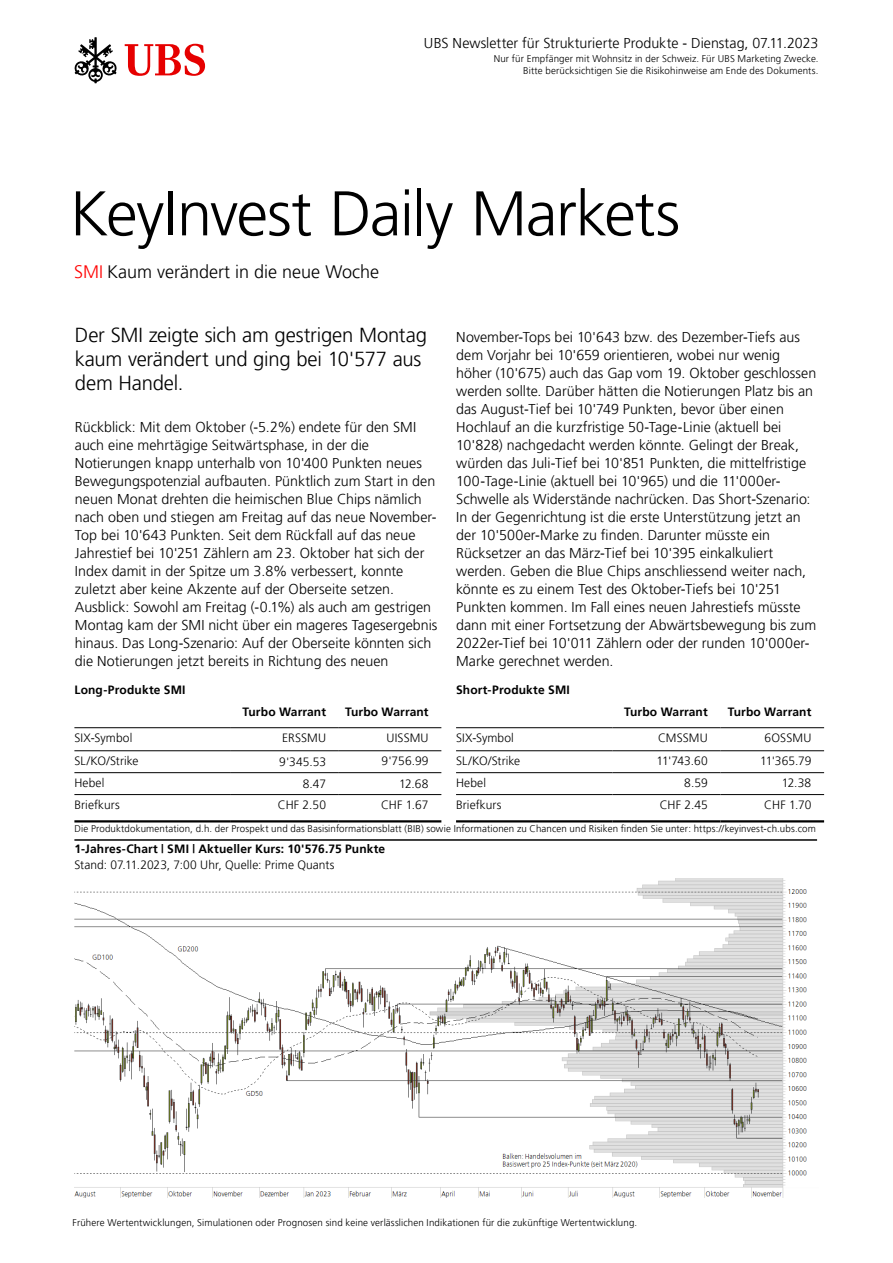
<style>
.page{position:relative;width:893px;height:1263px;background:#fff}
.page>*{position:absolute;margin:0;border:0;box-sizing:border-box;transform-origin:0 0}
.t1{font:300 63px "Frutiger 45";letter-spacing:-.02em;color:#000}
.t2{font:300 20.25px/24px "Frutiger 45";letter-spacing:-.01em;color:#000}
.t3{font:300 18px "Frutiger 45";color:#000}
.t4{font:300 14.25px/18px "Frutiger 45";color:#000}
.t5{font:300 12px "Frutiger 45";letter-spacing:.01em;color:#000}
.t6{font:300 12px "Frutiger 45";letter-spacing:.01em;color:#000}
.t7{font:300 9.75px/12px "Frutiger 45";letter-spacing:.015em;color:#000;text-align:right}
.s1{color:#f00}
</style>
<div class="page">
<svg style="left:125px;top:44px;width:80px;height:32px"></svg>
<svg style="left:74px;top:37px;width:43px;height:46px"></svg>
<img style="left:74px;top:878px;width:733px;height:319px">
<hr style="left:720px;top:750px;width:104px;height:1px;background:#000">
<hr style="left:456px;top:727px;width:156px;height:1px;background:#000">
<hr style="left:612px;top:727px;width:108px;height:1px;background:#000">
<hr style="left:720px;top:727px;width:104px;height:1px;background:#000">
<hr style="left:456px;top:750px;width:156px;height:1px;background:#000">
<hr style="left:612px;top:750px;width:108px;height:1px;background:#000">
<hr style="left:456px;top:772px;width:156px;height:1px;background:#000">
<hr style="left:612px;top:772px;width:108px;height:1px;background:#000">
<hr style="left:720px;top:772px;width:104px;height:1px;background:#000">
<hr style="left:456px;top:794px;width:156px;height:1px;background:#000">
<hr style="left:612px;top:794px;width:108px;height:1px;background:#000">
<hr style="left:720px;top:794px;width:104px;height:1px;background:#000">
<hr style="left:456px;top:820px;width:156px;height:2px;background:#000">
<hr style="left:612px;top:820px;width:108px;height:2px;background:#000">
<hr style="left:720px;top:820px;width:104px;height:2px;background:#000">
<hr style="left:74px;top:839px;width:743px;height:2px;background:#000">
<hr style="left:74px;top:727px;width:157px;height:1px;background:#000">
<hr style="left:231px;top:727px;width:108px;height:1px;background:#000">
<hr style="left:339px;top:727px;width:102px;height:1px;background:#000">
<hr style="left:74px;top:750px;width:157px;height:1px;background:#000">
<hr style="left:339px;top:750px;width:102px;height:1px;background:#000">
<hr style="left:74px;top:772px;width:157px;height:1px;background:#000">
<hr style="left:231px;top:750px;width:108px;height:1px;background:#000">
<hr style="left:231px;top:772px;width:108px;height:1px;background:#000">
<hr style="left:339px;top:772px;width:102px;height:1px;background:#000">
<hr style="left:74px;top:794px;width:157px;height:1px;background:#000">
<hr style="left:231px;top:794px;width:108px;height:1px;background:#000">
<hr style="left:339px;top:794px;width:102px;height:1px;background:#000">
<hr style="left:74px;top:820px;width:157px;height:2px;background:#000">
<hr style="left:231px;top:820px;width:108px;height:2px;background:#000">
<hr style="left:339px;top:820px;width:102px;height:2px;background:#000">
<p class="t4" style="left:424px;top:34px;width:396px">UBS Newsletter für Strukturierte Produkte - Dienstag, 07.11.2023</p>
<p class="t7" style="left:494px;top:53px;width:326px">Nur für Empfänger mit Wohnsitz in der Schweiz. Für UBS Marketing Zwecke.<br>Bitte berücksichtigen Sie die Risikohinweise am Ende des Dokuments.</p>
<h1 class="t1" style="left:70px;top:177px;width:612px">KeyInvest Daily Markets</h1>
<p class="t3" style="left:74px;top:261px;width:306px"><span class="s1">SMI</span> Kaum verändert in die neue Woche</p>
<h2 class="t2" style="left:75px;top:323px;width:353px">Der SMI zeigte sich am gestrigen Montag kaum verändert und ging bei 10'577 aus dem Handel.</h2>
<p class="t4" style="left:75px;top:418px;width:364px">Rückblick: Mit dem Oktober (-5.2%) endete für den SMI auch eine mehrtägige Seitwärtsphase, in der die Notierungen knapp unterhalb von 10'400 Punkten neues Bewegungspotenzial aufbauten. Pünktlich zum Start in den neuen Monat drehten die heimischen Blue Chips nämlich nach oben und stiegen am Freitag auf das neue November-Top bei 10'643 Punkten. Seit dem Rückfall auf das neue Jahrestief bei 10'251 Zählern am 23. Oktober hat sich der Index damit in der Spitze um 3.8% verbessert, konnte zuletzt aber keine Akzente auf der Oberseite setzen.<br>Ausblick: Sowohl am Freitag (-0.1%) als auch am gestrigen Montag kam der SMI nicht über ein mageres Tagesergebnis hinaus. Das Long-Szenario: Auf der Oberseite könnten sich die Notierungen jetzt bereits in Richtung des neuen</p>
<p class="t4" style="left:456px;top:328px;width:362px">November-Tops bei 10'643 bzw. des Dezember-Tiefs aus dem Vorjahr bei 10'659 orientieren, wobei nur wenig höher (10'675) auch das Gap vom 19. Oktober geschlossen werden sollte. Darüber hätten die Notierungen Platz bis an das August-Tief bei 10'749 Punkten, bevor über einen Hochlauf an die kurzfristige 50-Tage-Linie (aktuell bei 10'828) nachgedacht werden könnte. Gelingt der Break, würden das Juli-Tief bei 10'851 Punkten, die mittelfristige 100-Tage-Linie (aktuell bei 10'965) und die 11'000er-Schwelle als Widerstände nachrücken. Das Short-Szenario:<br>In der Gegenrichtung ist die erste Unterstützung jetzt an der 10'500er-Marke zu finden. Darunter müsste ein Rücksetzer an das März-Tief bei 10'395 einkalkuliert werden. Geben die Blue Chips anschliessend weiter nach, könnte es zu einem Test des Oktober-Tiefs bei 10'251<br>Punkten kommen. Im Fall eines neuen Jahrestiefs müsste dann mit einer Fortsetzung der Abwärtsbewegung bis zum 2022er-Tief bei 10'011 Zählern oder der runden 10'000er-Marke gerechnet werden.</p>
<p class="t6" style="left:74px;top:682px;width:113px">Long-Produkte SMI</p>
<p class="t6" style="left:456px;top:682px;width:115px">Short-Produkte SMI</p>
<p class="t6" style="left:242px;top:705px;width:85px">Turbo Warrant</p>
<p class="t6" style="left:345px;top:705px;width:85px">Turbo Warrant</p>
<p class="t6" style="left:624px;top:705px;width:85px">Turbo Warrant</p>
<p class="t6" style="left:728px;top:705px;width:85px">Turbo Warrant</p>
<p class="t5" style="left:74px;top:731px;width:59px">SIX-Symbol</p>
<p class="t5" style="left:282px;top:731px;width:46px">ERSSMU</p>
<p class="t5" style="left:386px;top:731px;width:44px">UISSMU</p>
<p class="t5" style="left:74px;top:754px;width:66px">SL/KO/Strike</p>
<p class="t5" style="left:279px;top:755px;width:48px">9'345.53</p>
<p class="t5" style="left:382px;top:754px;width:49px">9'756.99</p>
<p class="t5" style="left:74px;top:776px;width:32px">Hebel</p>
<p class="t5" style="left:303px;top:777px;width:25px">8.47</p>
<p class="t5" style="left:399px;top:777px;width:31px">12.68</p>
<p class="t5" style="left:74px;top:798px;width:47px">Briefkurs</p>
<p class="t5" style="left:278px;top:798px;width:50px">CHF 2.50</p>
<p class="t5" style="left:381px;top:798px;width:49px">CHF 1.67</p>
<p class="t5" style="left:456px;top:731px;width:59px">SIX-Symbol</p>
<p class="t5" style="left:658px;top:731px;width:51px">CMSSMU</p>
<p class="t5" style="left:765px;top:731px;width:48px">6OSSMU</p>
<p class="t5" style="left:456px;top:754px;width:66px">SL/KO/Strike</p>
<p class="t5" style="left:656px;top:754px;width:53px">11'743.60</p>
<p class="t5" style="left:760px;top:754px;width:53px">11'365.79</p>
<p class="t5" style="left:456px;top:776px;width:32px">Hebel</p>
<p class="t5" style="left:684px;top:776px;width:25px">8.59</p>
<p class="t5" style="left:782px;top:776px;width:31px">12.38</p>
<p class="t5" style="left:456px;top:798px;width:47px">Briefkurs</p>
<p class="t5" style="left:660px;top:798px;width:49px">CHF 2.45</p>
<p class="t5" style="left:764px;top:798px;width:49px">CHF 1.70</p>
<p class="t7" style="left:74px;top:822px;width:743px">Die Produktdokumentation, d.h. der Prospekt und das Basisinformationsblatt (BIB) sowie Informationen zu Chancen und Risiken finden Sie unter: https://keyinvest-ch.ubs.com</p>
<p class="t6" style="left:74px;top:842px;width:312px">1-Jahres-Chart | SMI | Aktueller Kurs: 10'576.75 Punkte</p>
<p class="t5" style="left:74px;top:858px;width:262px">Stand: 07.11.2023, 7:00 Uhr, Quelle: Prime Quants</p>
<p class="t7" style="left:73px;top:1216px;width:566px">Frühere Wertentwicklungen, Simulationen oder Prognosen sind keine verlässlichen Indikationen für die zukünftige Wertentwicklung.</p>
</div>
